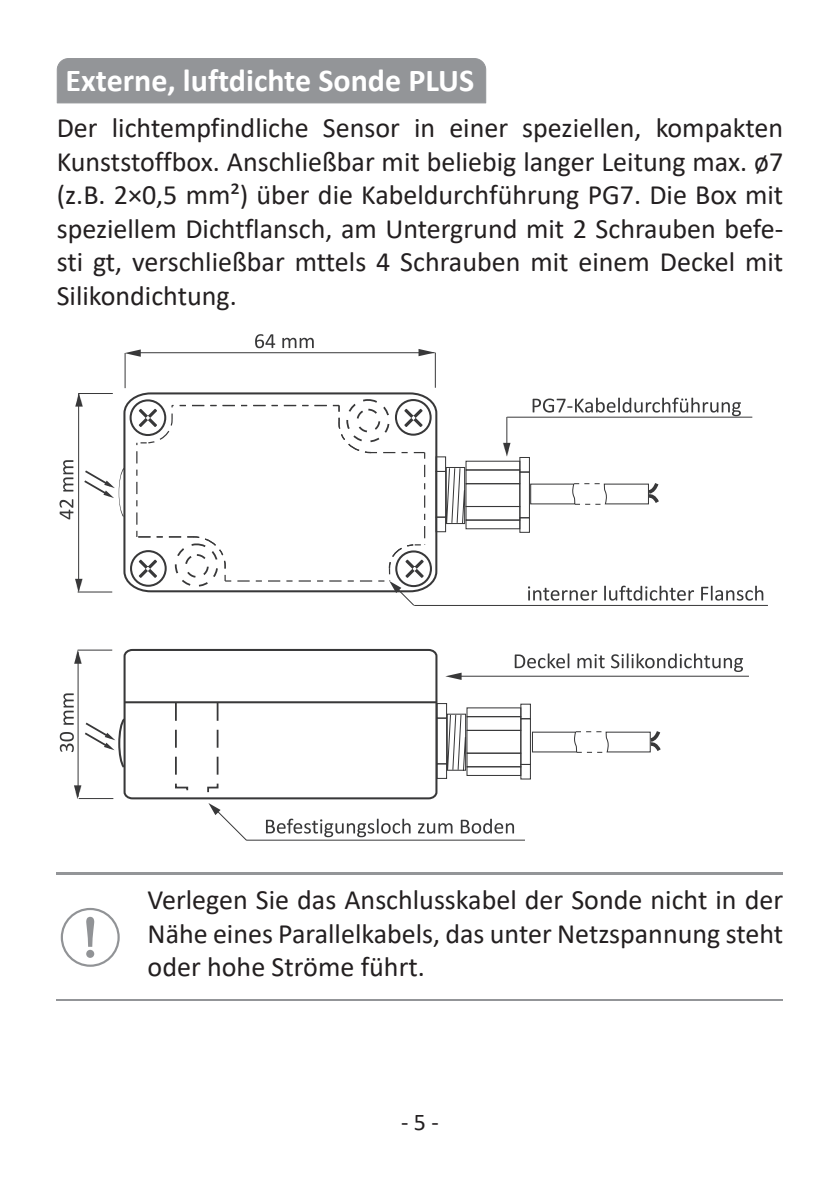
<style>
.page{position:relative;width:840px;height:1191px;background:#fff}
.page>*{position:absolute;margin:0;border:0;box-sizing:border-box;transform-origin:0 0}
.t1{font:700 32px "Calibri";color:#fff}
.t2{font:28px/33.6px "Calibri";color:#231f20;text-align:justify}
.t3{font:24px "Calibri";color:#231f20}
</style>
<div class="page">
<hr style="left:57px;top:873px;width:725px;height:2px;background:#939598">
<hr style="left:57px;top:999px;width:725px;height:2px;background:#939598">
<svg style="left:125px;top:349px;width:16px;height:8px"></svg>
<svg style="left:418px;top:349px;width:16px;height:7px"></svg>
<hr style="left:78px;top:591px;width:34px;height:1px;background:#383839">
<svg style="left:503px;top:417px;width:7px;height:39px"></svg>
<hr style="left:78px;top:393px;width:35px;height:1px;background:#383839">
<hr style="left:434px;top:352px;width:2px;height:36px;background:#383839">
<hr style="left:124px;top:353px;width:2px;height:35px;background:#383839">
<svg style="left:75px;top:579px;width:7px;height:13px"></svg>
<svg style="left:75px;top:393px;width:8px;height:13px"></svg>
<hr style="left:78px;top:394px;width:1px;height:197px;background:#383839">
<hr style="left:507px;top:416px;width:244px;height:2px;background:#383839">
<hr style="left:133px;top:352px;width:301px;height:1px;background:#383839">
<svg style="left:255px;top:334px;width:20px;height:14px"></svg>
<svg style="left:282px;top:338px;width:31px;height:10px"></svg>
<svg style="left:532px;top:397px;width:208px;height:19px"></svg>
<svg style="left:529px;top:479px;width:130px;height:28px"></svg>
<svg style="left:446px;top:466px;width:19px;height:59px"></svg>
<div style="left:435px;top:471px;width:11px;height:46px;border:1px solid #383839"></div>
<div style="left:435px;top:456px;width:11px;height:16px;border:1px solid #383839"></div>
<div style="left:435px;top:516px;width:11px;height:16px;border:1px solid #383839"></div>
<div style="left:519px;top:457px;width:10px;height:15px;border:1px solid #383839"></div>
<div style="left:519px;top:517px;width:10px;height:16px;border:1px solid #383839"></div>
<div style="left:465px;top:469px;width:55px;height:15px;border:1px solid #383839"></div>
<div style="left:465px;top:506px;width:55px;height:14px;border:1px solid #383839"></div>
<div style="left:465px;top:461px;width:55px;height:9px;border:1px solid #383839"></div>
<div style="left:465px;top:519px;width:55px;height:10px;border:1px solid #383839"></div>
<svg style="left:123px;top:392px;width:315px;height:197px"></svg>
<div style="left:129px;top:399px;width:37px;height:37px;border:2px solid #383839;border-radius:50%"></div>
<div style="left:395px;top:550px;width:36px;height:37px;border:2px solid #383839;border-radius:50%"></div>
<div style="left:130px;top:550px;width:37px;height:37px;border:2px solid #383839;border-radius:50%"></div>
<div style="left:395px;top:399px;width:36px;height:37px;border:2px solid #383839;border-radius:50%"></div>
<div style="left:346px;top:399px;width:43px;height:43px;border:2px dashed #383839;border-radius:50%"></div>
<svg style="left:59px;top:499px;width:14px;height:20px"></svg>
<svg style="left:63px;top:460px;width:10px;height:31px"></svg>
<hr style="left:414px;top:605px;width:353px;height:1px;background:#383839">
<svg style="left:528px;top:586px;width:69px;height:14px"></svg>
<svg style="left:604px;top:585px;width:89px;height:15px"></svg>
<svg style="left:701px;top:586px;width:61px;height:14px"></svg>
<div style="left:123px;top:649px;width:314px;height:150px;border:2px solid #383839;border-radius:7px"></div>
<hr style="left:124px;top:701px;width:312px;height:2px;background:#383839">
<svg style="left:447px;top:713px;width:19px;height:58px"></svg>
<div style="left:436px;top:717px;width:11px;height:47px;border:1px solid #383839"></div>
<div style="left:436px;top:703px;width:11px;height:15px;border:1px solid #383839"></div>
<div style="left:436px;top:763px;width:11px;height:16px;border:1px solid #383839"></div>
<div style="left:520px;top:703px;width:10px;height:16px;border:1px solid #383839"></div>
<div style="left:520px;top:764px;width:10px;height:15px;border:1px solid #383839"></div>
<div style="left:466px;top:716px;width:55px;height:15px;border:1px solid #383839"></div>
<div style="left:466px;top:752px;width:55px;height:15px;border:1px solid #383839"></div>
<div style="left:466px;top:707px;width:55px;height:10px;border:1px solid #383839"></div>
<div style="left:466px;top:766px;width:55px;height:10px;border:1px solid #383839"></div>
<svg style="left:174px;top:701px;width:15px;height:98px"></svg>
<svg style="left:532px;top:731px;width:129px;height:22px"></svg>
<hr style="left:79px;top:798px;width:34px;height:1px;background:#383839">
<hr style="left:78px;top:649px;width:34px;height:2px;background:#383839">
<svg style="left:74px;top:785px;width:7px;height:14px"></svg>
<svg style="left:74px;top:650px;width:7px;height:14px"></svg>
<hr style="left:77px;top:651px;width:2px;height:145px;background:#383839">
<svg style="left:60px;top:732px;width:14px;height:20px"></svg>
<svg style="left:63px;top:693px;width:11px;height:31px"></svg>
<svg style="left:206px;top:701px;width:41px;height:140px"></svg>
<hr style="left:246px;top:839px;width:278px;height:2px;background:#383839">
<svg style="left:266px;top:818px;width:144px;height:19px"></svg>
<svg style="left:418px;top:823px;width:34px;height:10px"></svg>
<svg style="left:460px;top:818px;width:53px;height:15px"></svg>
<svg style="left:445px;top:672px;width:16px;height:8px"></svg>
<hr style="left:451px;top:675px;width:297px;height:2px;background:#383839">
<svg style="left:514px;top:653px;width:55px;height:15px"></svg>
<svg style="left:577px;top:654px;width:27px;height:14px"></svg>
<svg style="left:611px;top:653px;width:131px;height:19px"></svg>
<svg style="left:85px;top:716px;width:41px;height:54px"></svg>
<svg style="left:84px;top:466px;width:40px;height:52px"></svg>
<svg style="left:136px;top:405px;width:289px;height:201px"></svg>
<div style="left:57px;top:58px;width:429px;height:45px;background:#939598"></div>
<div style="left:61px;top:908px;width:59px;height:58px;border:2px solid #919396;border-radius:50%"></div>
<svg style="left:86px;top:916px;width:9px;height:42px"></svg>
<p class="t1" style="left:66px;top:58px;width:410px">Externe, luftdichte Sonde PLUS</p>
<p class="t2" style="left:57px;top:110px;width:727px">Der lichtempfindliche Sensor in einer speziellen, kompakten Kunststoffbox. Anschließbar mit beliebig langer Leitung max. ø7 (z.B. 2×0,5 mm²) über die Kabeldurchführung PG7. Die Box mit speziellem Dichtflansch, am Untergrund mit 2 Schrauben befe&shy;sti gt, verschließbar mttels 4 Schrauben mit einem Deckel mit Silikondichtung.</p>
<p class="t2" style="left:147px;top:882px;width:636px">Verlegen Sie das Anschlusskabel der Sonde nicht in der Nähe eines Parallelkabels, das unter Netzspannung steht oder hohe Ströme führt.</p>
<p class="t3" style="left:401px;top:1105px;width:39px">- 5 -</p>
</div>
